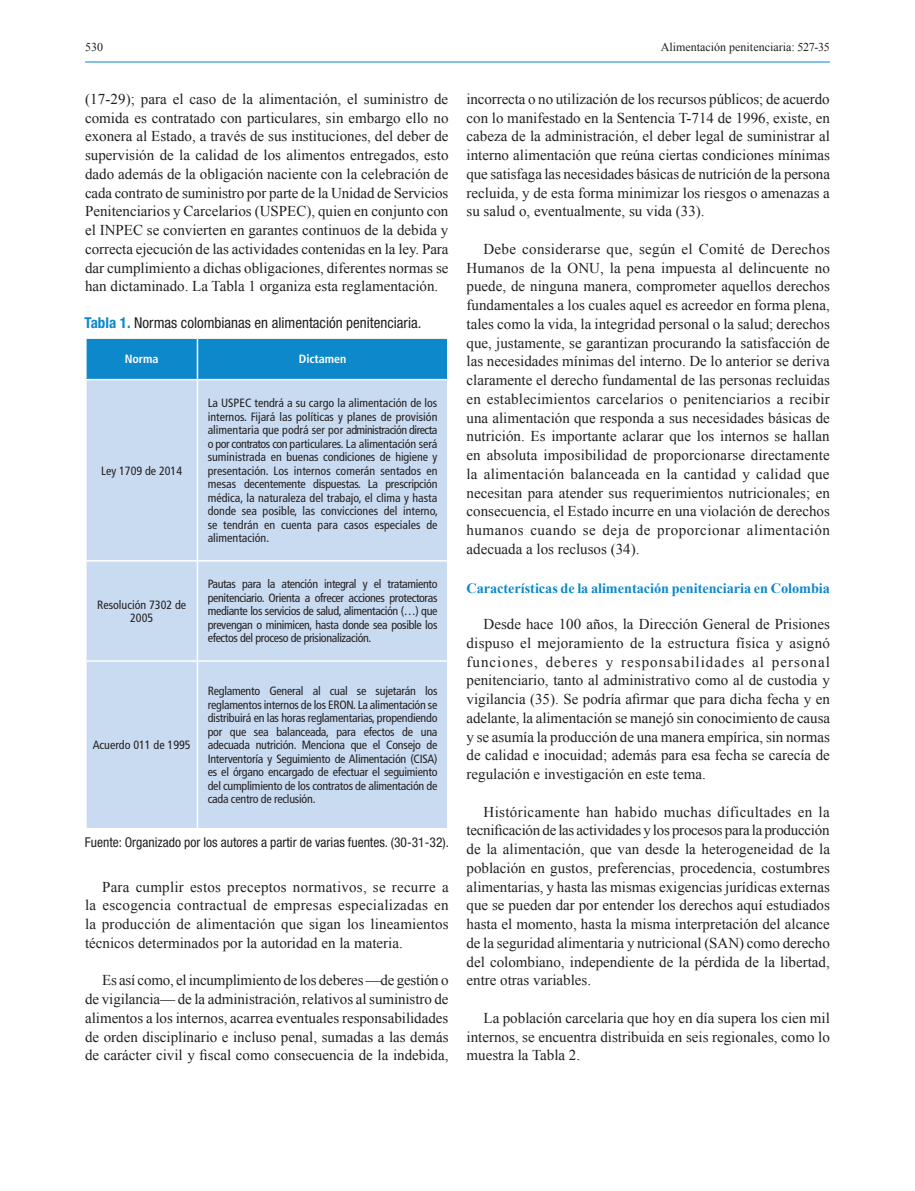
<style>
.page{position:relative;width:915px;height:1191px;background:#fff}
.page>*{position:absolute;margin:0;border:0;box-sizing:border-box;transform-origin:0 0}
.Texto_corrido{font:15px/18.8px "Times New Roman";color:#231f20;text-align:justify}
.Fuente{font:condensed 15px "Helvetica Neue LT Std";color:#231f20}
.Subtítulo_secundario{font:700 14.25px "Times New Roman";letter-spacing:-.005em;color:#0c88cb}
.Fuente-2{font:condensed 13.5px "Helvetica Neue LT Std";color:#231f20}
.textotabla{font:condensed 12px/13.5px "Frutiger LT Std";letter-spacing:-.02em;color:#231f20;text-align:justify}
.Estilo_de_párrafo_2{font:condensed 12px/13.5px "Frutiger LT Std";color:#231f20;text-align:center}
.t1{font:12px "Times New Roman";color:#231f20}
.textotabla-2{font:700 condensed 12px "Frutiger LT Std";color:#fff}
.s1{font-weight:700;color:#0c88cb}
</style>
<div class="page">
<hr style="left:85px;top:62px;width:744px;height:1px;background:#0c88cb">
<div style="left:87px;top:339px;width:360px;height:40px;background:#0c88cb"></div>
<div style="left:87px;top:380px;width:360px;height:448px;background:#c9dbf0"></div>
<hr style="left:197px;top:560px;width:251px;height:1px;background:#fff">
<hr style="left:197px;top:660px;width:251px;height:2px;background:#fff">
<hr style="left:197px;top:380px;width:1px;height:180px;background:#fff">
<hr style="left:197px;top:561px;width:1px;height:99px;background:#fff">
<hr style="left:197px;top:662px;width:1px;height:166px;background:#fff">
<hr style="left:85px;top:560px;width:112px;height:1px;background:#fff">
<hr style="left:85px;top:660px;width:112px;height:2px;background:#fff">
<hr style="left:197px;top:339px;width:1px;height:40px;background:#fff">
<p class="t1" style="left:85px;top:39px;width:19px">530</p>
<p class="t1" style="left:660px;top:39px;width:170px">Alimentación penitenciaria: 527-35</p>
<p class="Texto_corrido" style="left:85px;top:89px;width:365px">(17-29); para el caso de la alimentación, el suministro de comida es contratado con particulares, sin embargo ello no exonera al Estado, a través de sus instituciones, del deber de supervisión de la calidad de los alimentos entregados, esto dado además de la obligación naciente con la celebración de cada contrato de suministro por parte de la Unidad de Servicios Penitenciarios y Carcelarios (USPEC), quien en conjunto con el INPEC se convierten en garantes continuos de la debida y correcta ejecución de las actividades contenidas en la ley. Para dar cumplimiento a dichas obligaciones, diferentes normas se han dictaminado. La Tabla 1 organiza esta reglamentación.</p>
<p class="Fuente" style="left:85px;top:314px;width:338px"><span class="s1">Tabla 1.</span> Normas colombianas en alimentación penitenciaria.</p>
<p class="textotabla-2" style="left:125px;top:352px;width:35px">Norma</p>
<p class="textotabla-2" style="left:299px;top:352px;width:49px">Dictamen</p>
<p class="Estilo_de_párrafo_2" style="left:101px;top:464px;width:82px">Ley 1709 de 2014</p>
<p class="Estilo_de_párrafo_2" style="left:97px;top:598px;width:91px">Resolución 7302 de<br>2005</p>
<p class="Estilo_de_párrafo_2" style="left:93px;top:738px;width:99px">Acuerdo 011 de 1995</p>
<p class="textotabla" style="left:208px;top:396px;width:231px">La USPEC tendrá a su cargo la alimentación de los internos. Fijará las políticas y planes de provisión alimentaria que podrá ser por administración directa o por contratos con particulares. La alimentación será suministrada en buenas condiciones de higiene y presentación. Los internos comerán sentados en mesas decentemente dispuestas. La prescripción médica, la naturaleza del trabajo, el clima y hasta donde sea posible, las convicciones del interno, se tendrán en cuenta para casos especiales de alimentación.</p>
<p class="textotabla" style="left:208px;top:577px;width:231px">Pautas para la atención integral y el tratamiento penitenciario. Orienta a ofrecer acciones protectoras mediante los servicios de salud, alimentación (…) que prevengan o minimicen, hasta donde sea posible los efectos del proceso de prisionalización.</p>
<p class="textotabla" style="left:208px;top:684px;width:231px">Reglamento General al cual se sujetarán los reglamentos internos de los ERON. La alimentación se distribuirá en las horas reglamentarias, propendiendo por que sea balanceada, para efectos de una adecuada nutrición. Menciona que el Consejo de Interventoría y Seguimiento de Alimentación (CISA) es el órgano encargado de efectuar el seguimiento del cumplimiento de los contratos de alimentación de cada centro de reclusión.</p>
<p class="Fuente-2" style="left:85px;top:834px;width:365px">Fuente: Organizado por los autores a partir de varias fuentes. (30-31-32).</p>
<p class="Texto_corrido" style="left:85px;top:877px;width:365px;text-indent:17px">Para cumplir estos preceptos normativos, se recurre a la escogencia contractual de empresas especializadas en la producción de alimentación que sigan los lineamientos técnicos determinados por la autoridad en la materia.</p>
<p class="Texto_corrido" style="left:85px;top:970px;width:365px;text-indent:17px">Es así como, el incumplimiento de los deberes —de gestión o de vigilancia— de la administración, relativos al suministro de alimentos a los internos, acarrea eventuales responsabilidades de orden disciplinario e incluso penal, sumadas a las demás de carácter civil y fiscal como consecuencia de la indebida,</p>
<p class="Texto_corrido" style="left:466px;top:89px;width:365px">incorrecta o no utilización de los recursos públicos; de acuerdo con lo manifestado en la Sentencia T-714 de 1996, existe, en cabeza de la administración, el deber legal de suministrar al interno alimentación que reúna ciertas condiciones mínimas que satisfaga las necesidades básicas de nutrición de la persona recluida, y de esta forma minimizar los riesgos o amenazas a su salud o, eventualmente, su vida (33).</p>
<p class="Texto_corrido" style="left:466px;top:239px;width:365px;text-indent:17px">Debe considerarse que, según el Comité de Derechos Humanos de la ONU, la pena impuesta al delincuente no puede, de ninguna manera, comprometer aquellos derechos fundamentales a los cuales aquel es acreedor en forma plena, tales como la vida, la integridad personal o la salud; derechos que, justamente, se garantizan procurando la satisfacción de las necesidades mínimas del interno. De lo anterior se deriva claramente el derecho fundamental de las personas recluidas en establecimientos carcelarios o penitenciarios a recibir una alimentación que responda a sus necesidades básicas de nutrición. Es importante aclarar que los internos se hallan en absoluta imposibilidad de proporcionarse directamente la alimentación balanceada en la cantidad y calidad que necesitan para atender sus requerimientos nutricionales; en consecuencia, el Estado incurre en una violación de derechos humanos cuando se deja de proporcionar alimentación adecuada a los reclusos (34).</p>
<p class="Subtítulo_secundario" style="left:466px;top:578px;width:365px">Características de la alimentación penitenciaria en Colombia</p>
<p class="Texto_corrido" style="left:466px;top:614px;width:365px;text-indent:17px">Desde hace 100 años, la Dirección General de Prisiones dispuso el mejoramiento de la estructura física y asignó funciones, deberes y responsabilidades al personal penitenciario, tanto al administrativo como al de custodia y vigilancia (35). Se podría afirmar que para dicha fecha y en adelante, la alimentación se manejó sin conocimiento de causa y se asumía la producción de una manera empírica, sin normas de calidad e inocuidad; además para esa fecha se carecía de regulación e investigación en este tema.</p>
<p class="Texto_corrido" style="left:466px;top:802px;width:365px;text-indent:17px">Históricamente han habido muchas dificultades en la tecnificación de las actividades y los procesos para la producción de la alimentación, que van desde la heterogeneidad de la población en gustos, preferencias, procedencia, costumbres alimentarias, y hasta las mismas exigencias jurídicas externas que se pueden dar por entender los derechos aquí estudiados hasta el momento, hasta la misma interpretación del alcance de la seguridad alimentaria y nutricional (SAN) como derecho del colombiano, independiente de la pérdida de la libertad, entre otras variables.</p>
<p class="Texto_corrido" style="left:466px;top:1008px;width:365px;text-indent:17px">La población carcelaria que hoy en día supera los cien mil internos, se encuentra distribuida en seis regionales, como lo muestra la Tabla 2.</p>
</div>
